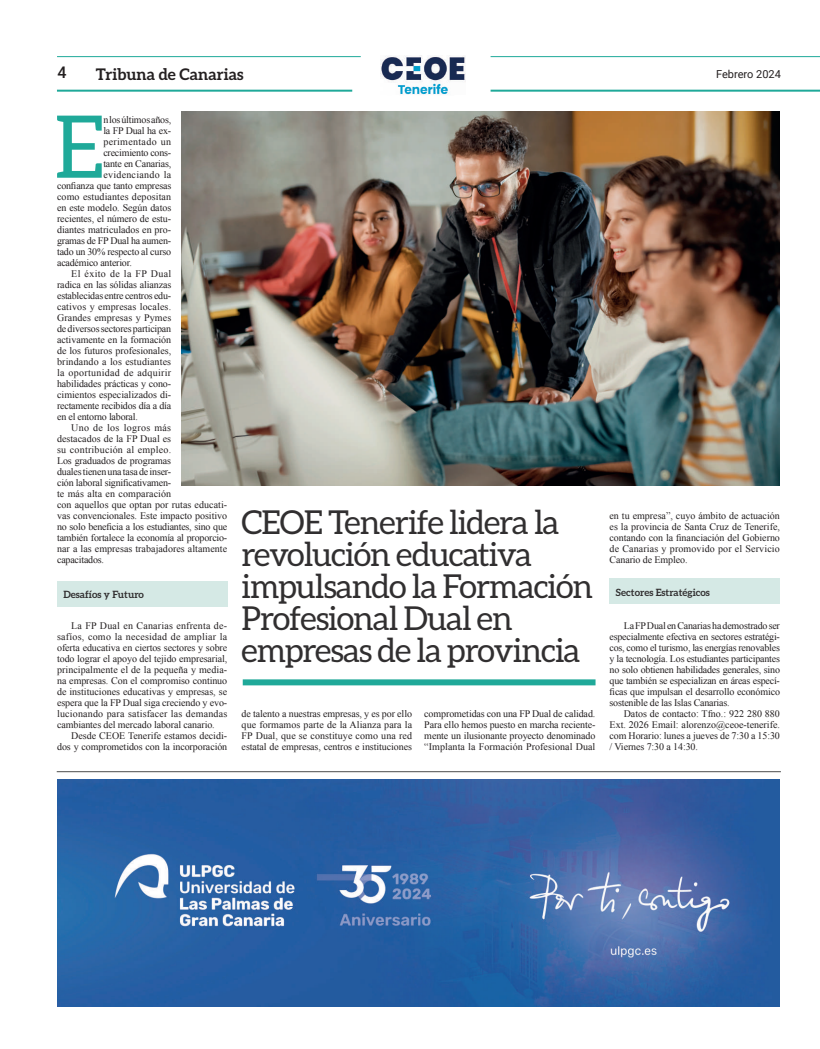
<style>
.page{position:relative;width:820px;height:1049px;background:#fff}
.page>*{position:absolute;margin:0;border:0;box-sizing:border-box;transform-origin:0 0}
.t1{font:86.7px "Aleo";color:#1fa999}
.t2{font:33px/32px "Aleo";letter-spacing:-.03em;color:#312f30}
.t3{font:700 16px "Aleo";color:#231f20}
.t4{font:500 16px "Roboto";color:#231f20}
.t5{font:11px "Roboto";color:#231f20}
.t6{font:10px/11px "Times New Roman";letter-spacing:-.01em;color:#231f20;text-align:justify}
.t7{font:10px "Times New Roman";letter-spacing:.01em;color:#231f20}
.t8{font:10px "Times New Roman";letter-spacing:.03em;color:#231f20}
.t9{font:10px "Times New Roman";letter-spacing:.015em;color:#231f20}
.t10{font:700 10px "Aleo";color:#312f30}
.t11{font:10px "Times New Roman";letter-spacing:.02em;color:#231f20}
.t12{font:10px "Times New Roman";letter-spacing:.025em;color:#231f20}
.t13{font:10px "Times New Roman";letter-spacing:.035em;color:#231f20}
</style>
<div class="page">
<hr style="left:57px;top:90px;width:295px;height:2px;background:#1fa999">
<hr style="left:490px;top:90px;width:329px;height:2px;background:#1fa999">
<hr style="left:490px;top:56px;width:329px;height:1px;background:#1fa999">
<hr style="left:57px;top:56px;width:303px;height:1px;background:#1fa999">
<img style="left:380px;top:56px;width:85px;height:39px">
<div style="left:243px;top:679px;width:352px;height:6px;background:#1fa999"></div>
<hr style="left:57px;top:771px;width:723px;height:1px;background:#4b4c4d">
<div style="left:57px;top:581px;width:170px;height:26px;background:#d5e9e5"></div>
<div style="left:609px;top:578px;width:170px;height:25px;background:#d5e9e5"></div>
<img style="left:181px;top:112px;width:598px;height:374px">
<img style="left:57px;top:780px;width:722px;height:226px">
<h3 class="t4" style="left:57px;top:61px;width:11px">4</h3>
<h3 class="t3" style="left:96px;top:65px;width:149px">Tribuna de Canarias</h3>
<p class="t5" style="left:715px;top:67px;width:66px">Febrero 2024</p>
<h1 class="t1" style="left:54px;top:98px;width:52px">E</h1>
<p class="t6" style="left:103px;top:114px;width:69px">n los últimos años,</p>
<p class="t6" style="left:103px;top:125px;width:69px">la FP Dual ha ex-</p>
<p class="t13" style="left:103px;top:135px;width:69px">perimentado un</p>
<p class="t6" style="left:103px;top:147px;width:69px">crecimiento cons-</p>
<p class="t6" style="left:103px;top:158px;width:69px">tante en Canarias,</p>
<p class="t12" style="left:103px;top:168px;width:69px">evidenciando la</p>
<p class="t6" style="left:57px;top:180px;width:116px">confianza que tanto empresas</p>
<p class="t7" style="left:57px;top:190px;width:115px">como estudiantes depositan</p>
<p class="t6" style="left:57px;top:202px;width:116px">en este modelo. Según datos</p>
<p class="t6" style="left:57px;top:213px;width:116px">recientes, el número de estu-</p>
<p class="t6" style="left:57px;top:224px;width:116px">diantes matriculados en pro-</p>
<p class="t6" style="left:57px;top:235px;width:116px">gramas de FP Dual ha aumen-</p>
<p class="t6" style="left:57px;top:246px;width:115px">tado un 30% respecto al curso</p>
<p class="t6" style="left:57px;top:257px;width:76px">académico anterior.</p>
<p class="t8" style="left:71px;top:267px;width:101px">El éxito de la FP Dual</p>
<p class="t6" style="left:57px;top:279px;width:116px">radica en las sólidas alianzas</p>
<p class="t6" style="left:57px;top:290px;width:116px">establecidas entre centros edu-</p>
<p class="t9" style="left:57px;top:300px;width:115px">cativos y empresas locales.</p>
<p class="t7" style="left:57px;top:311px;width:116px">Grandes empresas y Pymes</p>
<p class="t6" style="left:57px;top:323px;width:116px">de diversos sectores participan</p>
<p class="t6" style="left:57px;top:334px;width:116px">activamente en la formación</p>
<p class="t6" style="left:57px;top:345px;width:115px">de los futuros profesionales,</p>
<p class="t9" style="left:57px;top:355px;width:115px">brindando a los estudiantes</p>
<p class="t8" style="left:57px;top:366px;width:116px">la oportunidad de adquirir</p>
<p class="t6" style="left:57px;top:378px;width:116px">habilidades prácticas y cono-</p>
<p class="t6" style="left:57px;top:389px;width:116px">cimientos especializados di-</p>
<p class="t6" style="left:57px;top:400px;width:116px">rectamente recibidos día a día</p>
<p class="t6" style="left:57px;top:411px;width:82px">en el entorno laboral.</p>
<p class="t8" style="left:71px;top:421px;width:101px">Uno de los logros más</p>
<p class="t6" style="left:57px;top:433px;width:116px">destacados de la FP Dual es</p>
<p class="t11" style="left:57px;top:443px;width:116px">su contribución al empleo.</p>
<p class="t6" style="left:57px;top:455px;width:116px">Los graduados de programas</p>
<p class="t6" style="left:57px;top:466px;width:116px">duales tienen una tasa de inser-</p>
<p class="t6" style="left:57px;top:477px;width:116px">ción laboral significativamen-</p>
<p class="t7" style="left:57px;top:487px;width:116px">te más alta en comparación</p>
<p class="t6" style="left:57px;top:499px;width:172px">con aquellos que optan por rutas educati-</p>
<p class="t6" style="left:57px;top:510px;width:171px">vas convencionales. Este impacto positivo</p>
<p class="t6" style="left:57px;top:521px;width:172px">no solo beneficia a los estudiantes, sino que</p>
<p class="t6" style="left:57px;top:532px;width:172px">también fortalece la economía al proporcio-</p>
<p class="t6" style="left:57px;top:543px;width:171px">nar a las empresas trabajadores altamente</p>
<p class="t6" style="left:57px;top:554px;width:48px">capacitados.</p>
<h2 class="t2" style="left:241px;top:506px;width:353px">CEOE Tenerife lidera la revolución educativa impulsando la Formación<br>Profesional Dual en empresas de la provincia</h2>
<p class="t6" style="left:609px;top:510px;width:172px">en tu empresa”, cuyo ámbito de actuación es la provincia de Santa Cruz de Tenerife, contando con la financiación del Gobierno de Canarias y promovido por el Servicio Canario de Empleo.</p>
<p class="t10" style="left:63px;top:589px;width:82px">Desafíos y Futuro</p>
<p class="t10" style="left:615px;top:586px;width:95px">Sectores Estratégicos</p>
<p class="t6" style="left:57px;top:620px;width:172px;text-indent:14px">La FP Dual en Canarias enfrenta de&shy;safíos, como la necesidad de ampliar la oferta educativa en ciertos sectores y sobre todo lograr el apoyo del tejido empresarial, principalmente el de la pequeña y media&shy;na empresas. Con el compromiso continuo de instituciones educativas y empresas, se espera que la FP Dual siga creciendo y evo&shy;lucionando para satisfacer las demandas cambiantes del mercado laboral canario.</p>
<p class="t6" style="left:57px;top:730px;width:172px;text-align:right">Desde CEOE Tenerife estamos decidi&shy;dos y comprometidos con la incorporación</p>
<p class="t6" style="left:609px;top:620px;width:172px;text-indent:14px">La FP Dual en Canarias ha demostrado ser especialmente efectiva en sectores estratégi&shy;cos, como el turismo, las energías renovables y la tecnología. Los estudiantes participantes no solo obtienen habilidades generales, sino que también se especializan en áreas especí&shy;ficas que impulsan el desarrollo económico sostenible de las Islas Canarias.</p>
<p class="t6" style="left:609px;top:708px;width:172px;text-indent:14px">Datos de contacto: Tfno.: 922 280 880<br>Ext. 2026 Email: alorenzo@ceoe-tenerife. com Horario: lunes a jueves de 7:30 a 15:30 / Viernes 7:30 a 14:30.</p>
<p class="t6" style="left:241px;top:708px;width:172px">de talento a nuestras empresas, y es por ello que formamos parte de la Alianza para la FP Dual, que se constituye como una red estatal de empresas, centros e instituciones</p>
<p class="t6" style="left:424px;top:708px;width:172px">comprometidas con una FP Dual de calidad.<br>Para ello hemos puesto en marcha reciente&shy;mente un ilusionante proyecto denominado “Implanta la Formación Profesional Dual</p>
</div>
